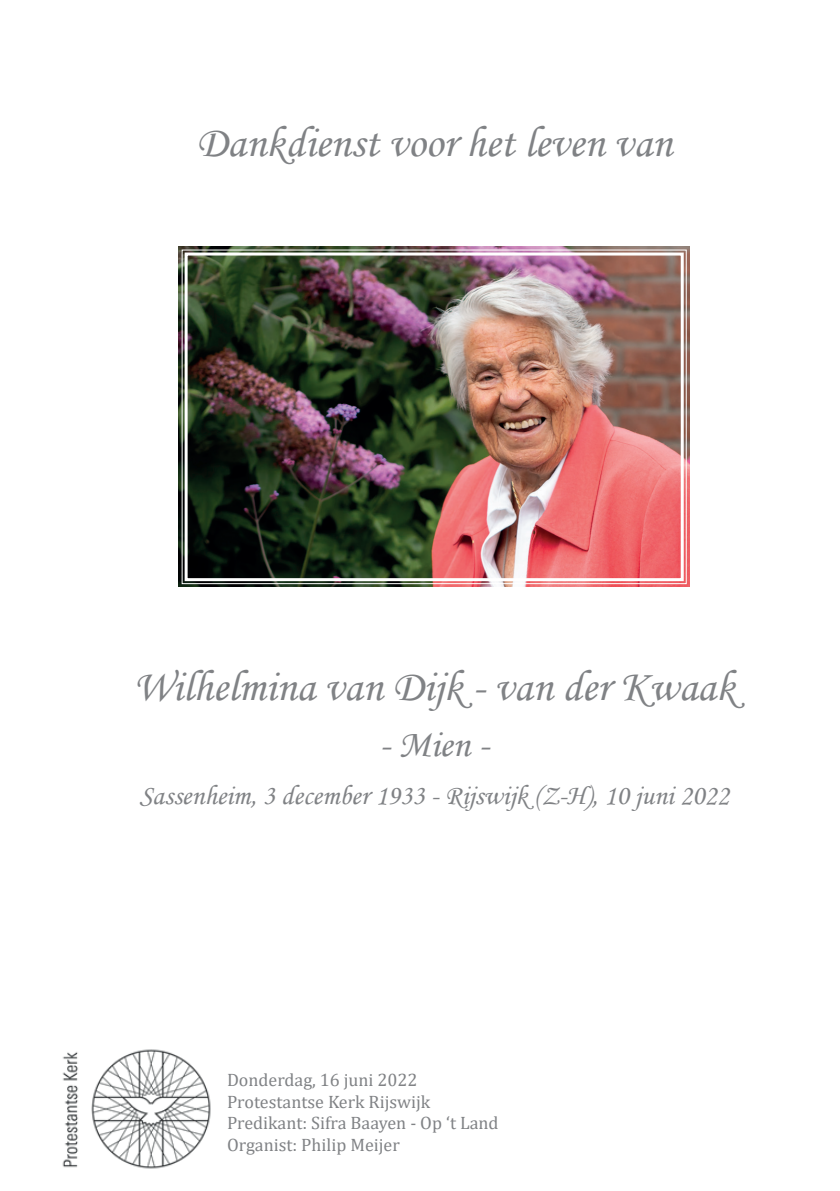
<style>
.page{position:relative;width:840px;height:1191px;background:#fff}
.page>*{position:absolute;margin:0;border:0;box-sizing:border-box;transform-origin:0 0}
.t1{font:44px "Monotype Corsiva";color:#808285}
.t2{font:38px "Monotype Corsiva";color:#808285}
.t3{font:28px "Monotype Corsiva";color:#808285}
.t4{font:18px/21.6px "Cambria";color:#808285}
</style>
<div class="page">
<img style="left:179px;top:247px;width:510px;height:340px">
<img style="left:62px;top:1049px;width:149px;height:120px">
<img style="left:181px;top:249px;width:505px;height:335px">
<div style="left:184px;top:252px;width:499px;height:329px;border:3px solid #fff"></div>
<h1 class="t1" style="left:196px;top:115px;width:477px">Dankdienst voor het leven van</h1>
<h1 class="t1" style="left:133px;top:659px;width:603px">Wilhelmina van Dijk - van der Kwaak</h1>
<h2 class="t2" style="left:379px;top:721px;width:111px">- Mien -</h2>
<h3 class="t3" style="left:139px;top:778px;width:591px">Sassenheim, 3 december 1933 - Rijswijk (Z-H), 10 juni 2022</h3>
<p class="t4" style="left:227px;top:1068px;width:273px">Donderdag, 16 juni 2022<br>Protestantse Kerk Rijswijk<br>Predikant: Sifra Baayen - Op ‘t Land<br>Organist: Philip Meijer</p>
</div>
